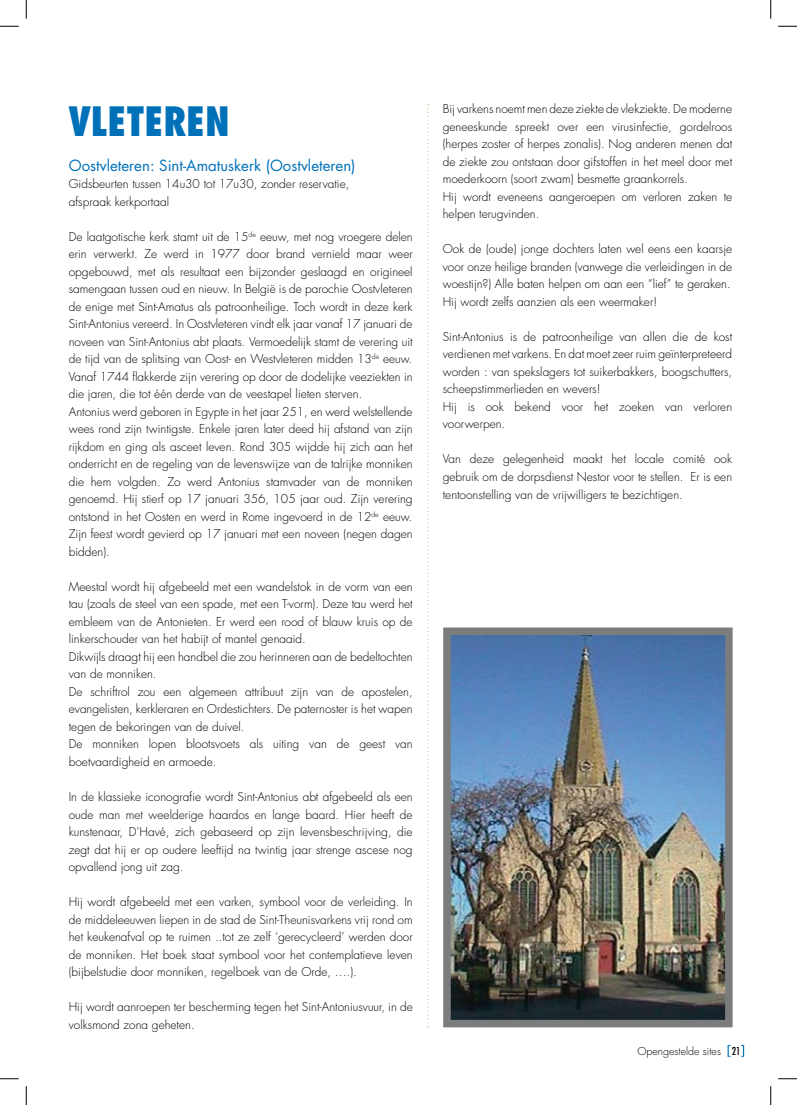
<style>
.page{position:relative;width:797px;height:1105px;background:#fff}
.page>*{position:absolute;margin:0;border:0;box-sizing:border-box;transform-origin:0 0}
.t1{font:800 condensed 39.38px "Futura";color:#0071b9;scale:.96 1}
.t2{font:15px "Futura";color:#0071b9}
.t3{font:300 11.88px/17.5px "Futura";color:#000}
.t4{font:300 10.62px "Futura";color:#000}
.s1{font-weight:400;font-stretch:condensed}
</style>
<div class="page">
<svg style="left:727px;top:1045px;width:17px;height:12px"></svg>
<img style="left:452px;top:636px;width:271px;height:382px">
<div style="left:443px;top:627px;width:289px;height:400px;border:8px solid #7b7c7e"></div>
<svg style="left:427px;top:104px;width:2px;height:923px"></svg>
<svg style="left:0;top:25px;width:19px;height:2px"></svg>
<svg style="left:778px;top:25px;width:19px;height:2px"></svg>
<svg style="left:0;top:1078px;width:19px;height:1px"></svg>
<svg style="left:778px;top:1078px;width:19px;height:1px"></svg>
<svg style="left:25px;top:0;width:2px;height:19px"></svg>
<svg style="left:25px;top:1086px;width:2px;height:19px"></svg>
<svg style="left:770px;top:0;width:1px;height:19px"></svg>
<svg style="left:770px;top:1086px;width:1px;height:19px"></svg>
<h1 class="t1" style="left:69px;top:96px;width:164px">VLETEREN</h1>
<p class="t2" style="left:69px;top:155px;width:288px">Oostvleteren: Sint-Amatuskerk (Oostvleteren)</p>
<p class="t3" style="left:69px;top:175px;width:282px">Gidsbeurten tussen 14u30 tot 17u30, zonder reservatie, afspraak kerkportaal</p>
<p class="t3" style="left:69px;top:228px;width:345px">De laatgotische kerk stamt uit de 15<sup>de</sup> eeuw, met nog vroegere delen erin verwerkt. Ze werd in 1977 door brand vernield maar weer opgebouwd, met als resultaat een bijzonder geslaagd en origineel samengaan tussen oud en nieuw. In België is de parochie Oostvleteren de enige met Sint-Amatus als patroonheilige. Toch wordt in deze kerk Sint-Antonius vereerd. In Oostvleteren vindt elk jaar vanaf 17 januari de noveen van Sint-Antonius abt plaats. Vermoedelijk stamt de verering uit de tijd van de splitsing van Oost- en Westvleteren midden 13<sup>de</sup> eeuw.<br>Vanaf 1744 flakkerde zijn verering op door de dodelijke veeziekten in die jaren, die tot één derde van de veestapel lieten sterven.<br>Antonius werd geboren in Egypte in het jaar 251, en werd welstellende wees rond zijn twintigste. Enkele jaren later deed hij afstand van zijn rijkdom en ging als asceet leven. Rond 305 wijdde hij zich aan het onderricht en de regeling van de levenswijze van de talrijke monniken die hem volgden. Zo werd Antonius stamvader van de monniken genoemd. Hij stierf op 17 januari 356, 105 jaar oud. Zijn verering ontstond in het Oosten en werd in Rome ingevoerd in de 12<sup>de</sup> eeuw.<br>Zijn feest wordt gevierd op 17 januari met een noveen (negen dagen bidden).</p>
<p class="t3" style="left:69px;top:578px;width:345px">Meestal wordt hij afgebeeld met een wandelstok in de vorm van een tau (zoals de steel van een spade, met een T-vorm). Deze tau werd het embleem van de Antonieten. Er werd een rood of blauw kruis op de linkerschouder van het habijt of mantel genaaid.<br>Dikwijls draagt hij een handbel die zou herinneren aan de bedeltochten van de monniken.<br>De schriftrol zou een algemeen attribuut zijn van de apostelen, evangelisten, kerkleraren en Ordestichters. De paternoster is het wapen tegen de bekoringen van de duivel.<br>De monniken lopen blootsvoets als uiting van de geest van boetvaardigheid en armoede.</p>
<p class="t3" style="left:69px;top:788px;width:345px;text-align:justify">In de klassieke iconografie wordt Sint-Antonius abt afgebeeld als een oude man met weelderige haardos en lange baard. Hier heeft de kunstenaar, D’Havé, zich gebaseerd op zijn levensbeschrijving, die zegt dat hij er op oudere leeftijd na twintig jaar strenge ascese nog opvallend jong uit zag.</p>
<p class="t3" style="left:69px;top:893px;width:345px;text-align:justify">Hij wordt afgebeeld met een varken, symbool voor de verleiding. In de middeleeuwen liepen in de stad de Sint-Theunisvarkens vrij rond om het keukenafval op te ruimen ..tot ze zelf ‘gerecycleerd’ werden door de monniken. Het boek staat symbool voor het contemplatieve leven (bijbelstudie door monniken, regelboek van de Orde, ….).</p>
<p class="t3" style="left:69px;top:998px;width:345px">Hij wordt aanroepen ter bescherming tegen het Sint-Antoniusvuur, in de volksmond zona geheten.</p>
<p class="t3" style="left:443px;top:100px;width:291px">Bij varkens noemt men deze ziekte de vlekziekte. De moderne geneeskunde spreekt over een virusinfectie, gordelroos (herpes zoster of herpes zonalis). Nog anderen menen dat de ziekte zou ontstaan door gifstoffen in het meel door met moederkoorn (soort zwam) besmette graankorrels.<br>Hij wordt eveneens aangeroepen om verloren zaken te helpen terugvinden.</p>
<p class="t3" style="left:443px;top:240px;width:291px">Ook de (oude) jonge dochters laten wel eens een kaarsje voor onze heilige branden (vanwege die verleidingen in de woestijn?) Alle baten helpen om aan een “lief” te geraken.<br>Hij wordt zelfs aanzien als een weermaker!</p>
<p class="t3" style="left:443px;top:328px;width:291px">Sint-Antonius is de patroonheilige van allen die de kost verdienen met varkens. En dat moet zeer ruim geïnterpreteerd worden : van spekslagers tot suikerbakkers, boogschutters, scheepstimmerlieden en wevers!<br>Hij is ook bekend voor het zoeken van verloren voorwerpen.</p>
<p class="t3" style="left:443px;top:451px;width:291px;text-align:justify">Van deze gelegenheid maakt het locale comité ook gebruik om de dorpsdienst Nestor voor te stellen. Er is een tentoonstelling van de vrijwilligers te bezichtigen.</p>
<p class="t4" style="left:637px;top:1044px;width:104px">Opengestelde sites <span class="s1">21</span></p>
</div>
